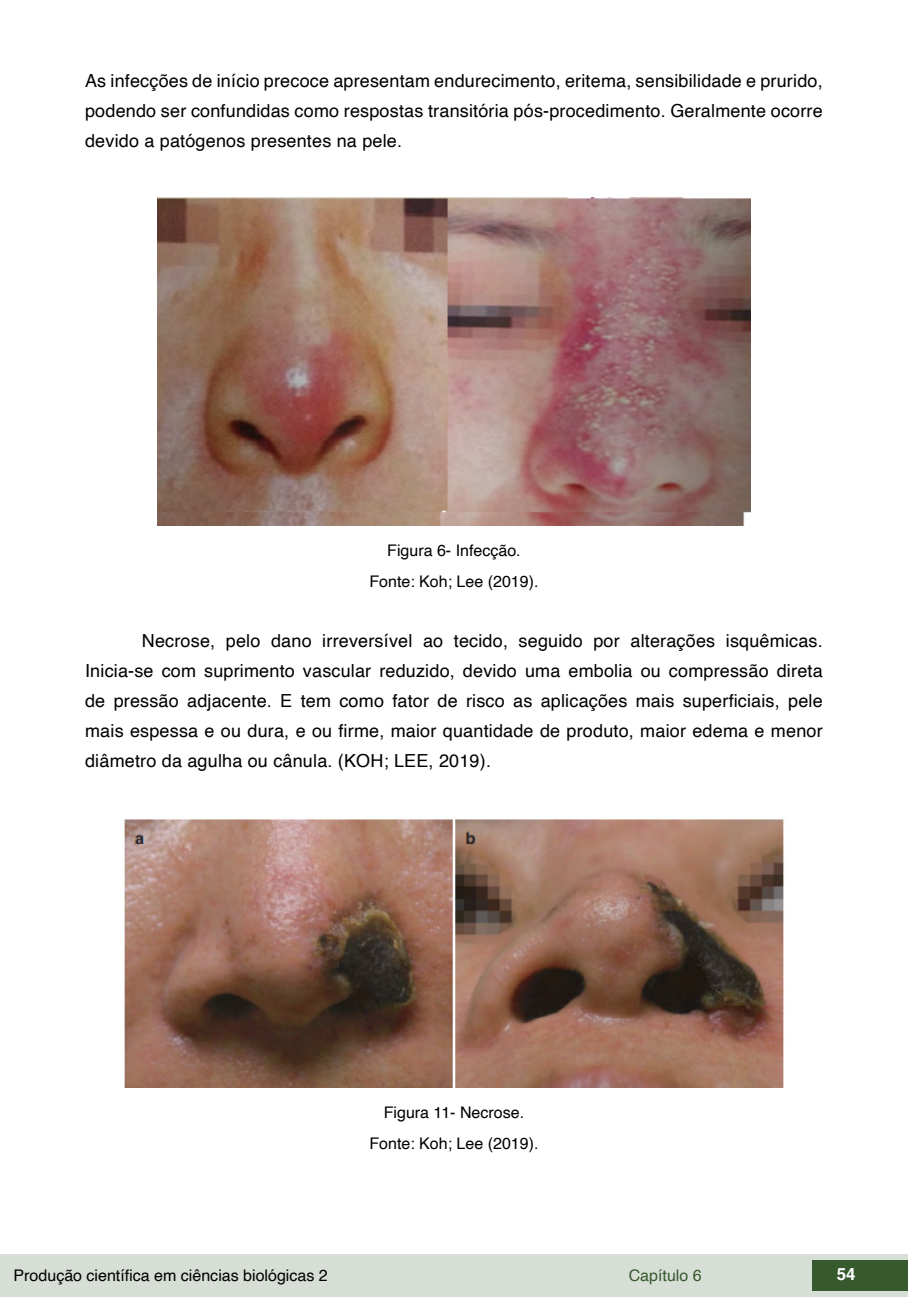
<style>
.page{position:relative;width:908px;height:1304px;background:#fff}
.page>*{position:absolute;margin:0;border:0;box-sizing:border-box;transform-origin:0 0}
.t1{font:18px/30px "Helvetica";letter-spacing:.01em;color:#000;text-align:justify}
.t2{font:700 16.8px "Helvetica";color:#fff}
.t3{font:16px/30.6px "Helvetica";color:#000;text-align:center}
.t4{font:16px "Helvetica";color:#36592e}
</style>
<div class="page">
<div style="left:0;top:1254px;width:906px;height:43px;background:#d7ded5"></div>
<div style="left:812px;top:1261px;width:95px;height:30px;background:#36592e"></div>
<img style="left:157px;top:197px;width:593px;height:329px">
<img style="left:124px;top:819px;width:660px;height:268px">
<p class="t1" style="left:85px;top:66px;width:738px">As infecções de início precoce apresentam endurecimento, eritema, sensibilidade e prurido, podendo ser confundidas como respostas transitória pós-procedimento. Geralmente ocorre devido a patógenos presentes na pele.</p>
<p class="t3" style="left:369px;top:536px;width:170px">Figura 6- Infecção.<br>Fonte: Koh; Lee (2019).</p>
<p class="t1" style="left:85px;top:626px;width:738px;text-indent:57px">Necrose, pelo dano irreversível ao tecido, seguido por alterações isquêmicas.<br>Inicia-se com suprimento vascular reduzido, devido uma embolia ou compressão direta de pressão adjacente. E tem como fator de risco as aplicações mais superficiais, pele mais espessa e ou dura, e ou firme, maior quantidade de produto, maior edema e menor diâmetro da agulha ou cânula. (KOH; LEE, 2019).</p>
<p class="t3" style="left:369px;top:1097px;width:170px">Figura 11- Necrose.<br>Fonte: Koh; Lee (2019).</p>
<p class="t3" style="left:14px;top:1260px;width:315px">Produção científica em ciências biológicas 2</p>
<p class="t4" style="left:628px;top:1263px;width:74px">Capítulo 6</p>
<p class="t2" style="left:836px;top:1264px;width:20px">54</p>
</div>
